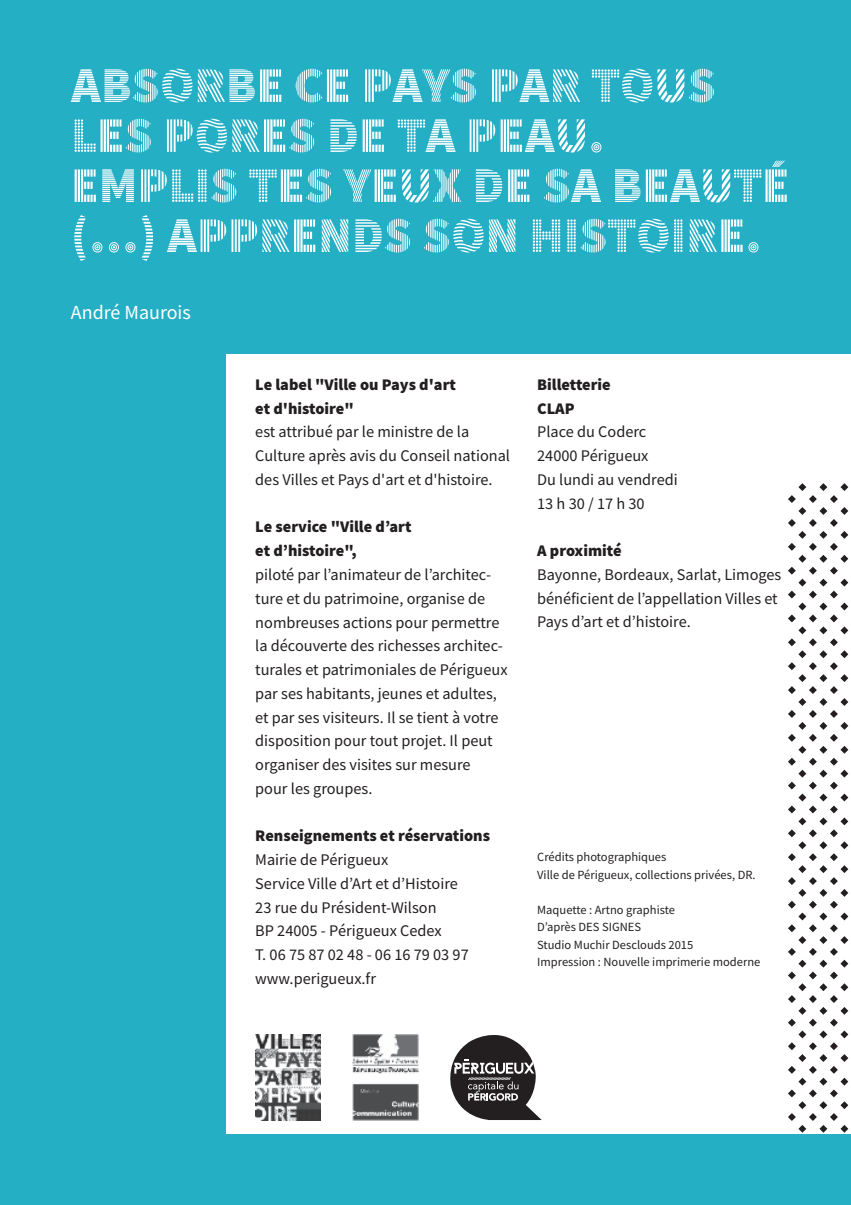
<style>
.page{position:relative;width:851px;height:1205px;background:#fff}
.page>*{position:absolute;margin:0;border:0;box-sizing:border-box;transform-origin:0 0}
.t1{font:50px/50px "Source Sans Pro DISPLAY";color:#fff}
.t2{font:20px "Source Sans Pro";color:#fff}
.t3{font:16.25px/23.8px "Source Sans Pro";color:#231f20}
.t4{font:900 16.25px/23.8px "Source Sans Pro";color:#231f20}
.t5{font:12.5px/17.5px "Source Sans Pro";color:#231f20}
</style>
<div class="page">
<div style="left:0;top:0;width:850px;height:1205px;background:#25afc5"></div>
<div style="left:227px;top:354px;width:623px;height:780px;background:#fff"></div>
<img style="left:255px;top:1034px;width:65px;height:86px">
<img style="left:352px;top:1034px;width:67px;height:87px">
<svg style="left:450px;top:1035px;width:91px;height:85px"></svg>
<svg style="left:788px;top:483px;width:60px;height:650px"></svg>
<h1 class="t1" style="left:71px;top:60px;width:720px">ABSORBE CE PAYS PAR TOUS<br>LES PORES DE TA PEAU.<br>EMPLIS TES YEUX DE SA BEAUTÉ (…) APPRENDS SON HISTOIRE.</h1>
<p class="t2" style="left:71px;top:305px;width:121px">André Maurois</p>
<p class="t4" style="left:255px;top:374px;width:202px">Le label "Ville ou Pays d'art et d'histoire"</p>
<p class="t3" style="left:255px;top:421px;width:256px">est attribué par le ministre de la<br>Culture après avis du Conseil national des Villes et Pays d'art et d'histoire.</p>
<p class="t4" style="left:255px;top:516px;width:158px">Le service "Ville d’art et d’histoire",</p>
<p class="t3" style="left:255px;top:564px;width:254px">piloté par l’animateur de l’architec&shy;ture et du patrimoine, organise de nombreuses actions pour permettre la découverte des richesses architec&shy;turales et patrimoniales de Périgueux par ses habitants, jeunes et adultes, et par ses visiteurs. Il se tient à votre disposition pour tout projet. Il peut organiser des visites sur mesure<br>pour les groupes.</p>
<p class="t4" style="left:255px;top:825px;width:236px">Renseignements et réservations</p>
<p class="t3" style="left:255px;top:849px;width:215px">Mairie de Périgueux<br>Service Ville d’Art et d’Histoire<br>23 rue du Président-Wilson<br>BP 24005 - Périgueux Cedex<br>T.0675870248-0616790397 www.perigueux.fr</p>
<p class="t4" style="left:537px;top:374px;width:75px">Billetterie<br>CLAP</p>
<p class="t3" style="left:537px;top:421px;width:142px">Place du Coderc<br>24000 Périgueux<br>Du lundi au vendredi<br>13h30/17h30</p>
<p class="t4" style="left:537px;top:540px;width:86px">A proximité</p>
<p class="t3" style="left:537px;top:564px;width:246px">Bayonne, Bordeaux, Sarlat, Limoges bénéficient de l’appellation Villes et<br>Pays d’art et d’histoire.</p>
<p class="t5" style="left:537px;top:849px;width:220px">Crédits photographiques<br>Ville de Périgueux, collections privées, DR.</p>
<p class="t5" style="left:537px;top:902px;width:225px">Maquette : Artno graphiste<br>D’après DES SIGNES<br>Studio Muchir Desclouds 2015<br>Impression : Nouvelle imprimerie moderne</p>
</div>
